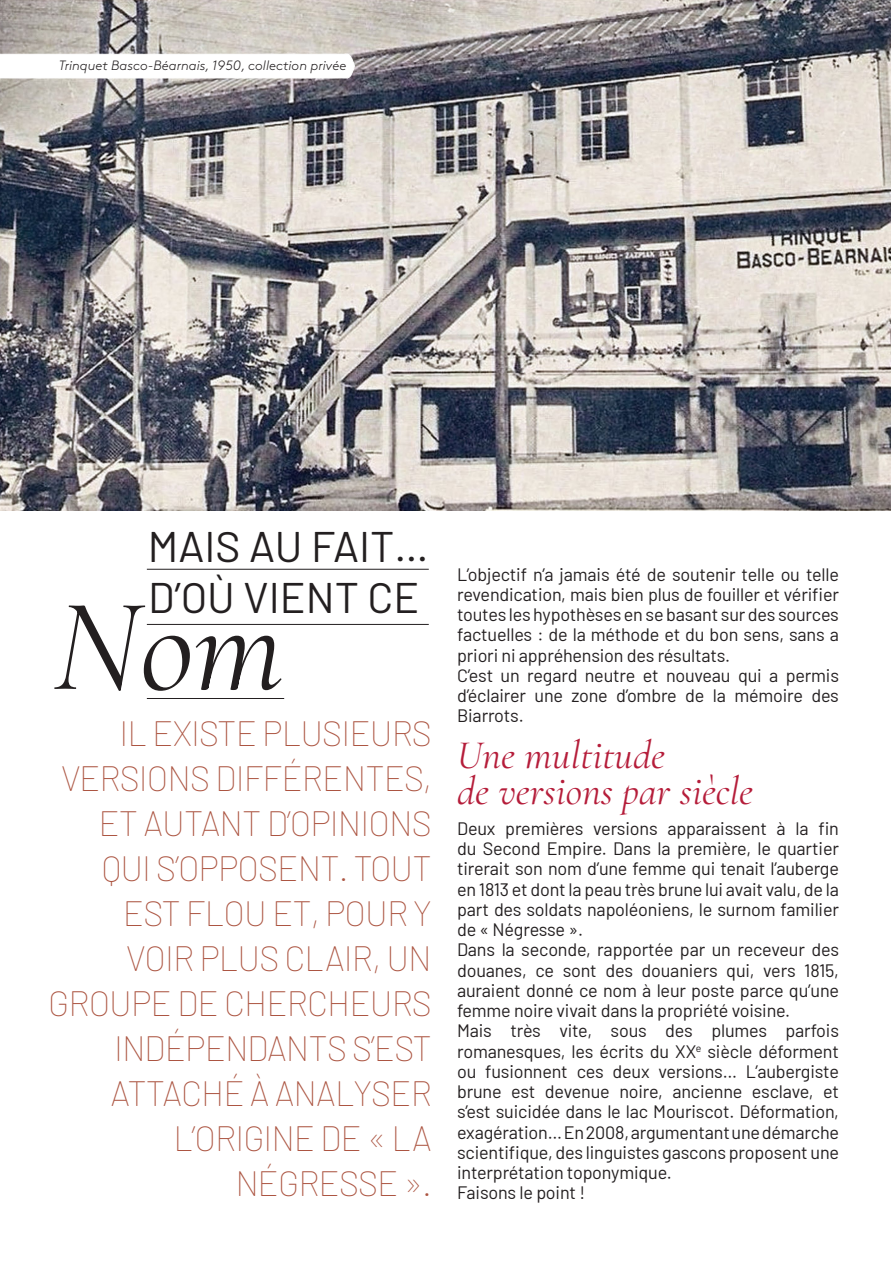
<style>
.page{position:relative;width:893px;height:1263px;background:#fff}
.page>*{position:absolute;margin:0;border:0;box-sizing:border-box;transform-origin:0 0}
.t1{font:italic 133.5px "Cormorant Garamond";color:#231f20}
.t2{font:42.75px "Barlow";color:#231f20}
.t3{font:italic 40.5px/36px "Cormorant Garamond";color:#b51d3a}
.t4{font:100 36px/45px "Barlow";letter-spacing:-.025em;color:#ac5542;text-align:right;scale:.96 1}
.t5{font:18px/20.2px "Barlow";letter-spacing:-.01em;color:#231f20}
.t6{font:italic 300 13.5px "Brown Pro";color:#231f20}
</style>
<div class="page">
<img style="left:0;top:0;width:891px;height:510px">
<svg style="left:0;top:54px;width:355px;height:24px"></svg>
<hr style="left:147px;top:569px;width:282px;height:1px;background:#231f20">
<hr style="left:147px;top:624px;width:282px;height:1px;background:#231f20">
<hr style="left:147px;top:698px;width:137px;height:1px;background:#231f20">
<p class="t6" style="left:59px;top:55px;width:289px">Trinquet Basco-Béarnais, 1950, collection privée</p>
<h2 class="t2" style="left:148px;top:515px;width:282px">MAIS AU FAIT…</h2>
<h2 class="t2" style="left:148px;top:566px;width:273px">D’OÙ VIENT CE</h2>
<h1 class="t1" style="left:53px;top:542px;width:232px">Nom</h1>
<h3 class="t4" style="left:48px;top:708px;width:401px">IL EXISTE PLUSIEURS<br>VERSIONS DIFFÉRENTES,<br>ET AUTANT D’OPINIONS<br>QUI S’OPPOSENT. TOUT<br>EST FLOU ET, POUR Y<br>VOIR PLUS CLAIR, UN<br>GROUPE DE CHERCHEURS<br>INDÉPENDANTS S’EST<br>ATTACHÉ À ANALYSER<br>L’ORIGINE DE « LA<br>NÉGRESSE ».</h3>
<p class="t5" style="left:457px;top:563px;width:383px">L’objectif n’a jamais été de soutenir telle ou telle revendication, mais bien plus de fouiller et vérifier toutes les hypothèses en se basant sur des sources factuelles : de la méthode et du bon sens, sans a priori ni appréhension des résultats.<br>C’est un regard neutre et nouveau qui a permis d’éclairer une zone d’ombre de la mémoire des Biarrots.</p>
<h3 class="t3" style="left:457px;top:733px;width:298px">Une multitude<br>de versions par siècle</h3>
<p class="t5" style="left:457px;top:817px;width:383px">Deux premières versions apparaissent à la fin du Second Empire. Dans la première, le quartier tirerait son nom d’une femme qui tenait l’auberge en 1813 et dont la peau très brune lui avait valu, de la part des soldats napoléoniens, le surnom familier de « Négresse ».<br>Dans la seconde, rapportée par un receveur des douanes, ce sont des douaniers qui, vers 1815, auraient donné ce nom à leur poste parce qu’une femme noire vivait dans la propriété voisine.<br>Mais très vite, sous des plumes parfois romanesques, les écrits du XX<sup>e</sup> siècle déforment ou fusionnent ces deux versions… L’aubergiste brune est devenue noire, ancienne esclave, et s’est suicidée dans le lac Mouriscot. Déformation, exagération… En 2008, argumentant une démarche scientifique, des linguistes gascons proposent une interprétation toponymique.<br>Faisons le point !</p>
</div>
